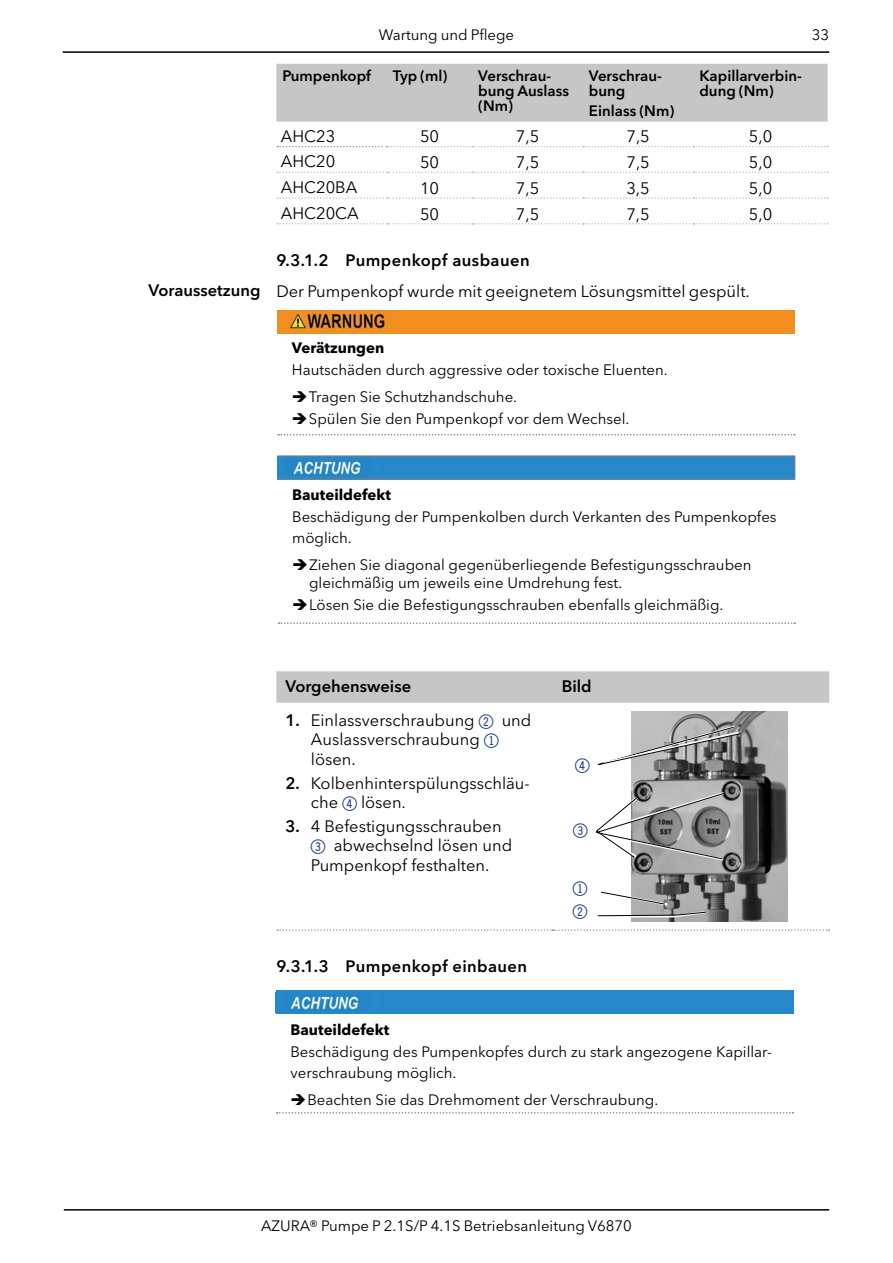
<style>
.page{position:relative;width:893px;height:1263px;background:#fff}
.page>*{position:absolute;margin:0;border:0;box-sizing:border-box;transform-origin:0 0}
.t1{font:24px/22.6px "Double Digits Round";color:#143a84}
.t2{font:16.5px/19.5px "Avenir Next W1 G";color:#000}
.t3{font:600 16.5px "Avenir Next W1 G";letter-spacing:.01em;color:#000}
.t4{font:15px/21px "Avenir Next W1 G";color:#000}
.t5{font:600 15px/15px "Avenir Next W1 G";color:#000}
.t6{font:700 15px "Avenir Next W1 G";color:#000}
.s1{font-weight:600}
.s2{font-family:"Double Digits Round";font-size:24px;color:#143a84}
</style>
<div class="page">
<hr style="left:63px;top:51px;width:766px;height:2px;background:#000">
<hr style="left:64px;top:1209px;width:765px;height:1px;background:#000">
<div style="left:276px;top:64px;width:552px;height:58px;background:#c6c6c6"></div>
<svg style="left:277px;top:146px;width:551px;height:1px"></svg>
<svg style="left:277px;top:172px;width:551px;height:1px"></svg>
<svg style="left:277px;top:197px;width:551px;height:2px"></svg>
<svg style="left:277px;top:223px;width:551px;height:2px"></svg>
<div style="left:276px;top:671px;width:553px;height:32px;background:#c6c6c6"></div>
<svg style="left:277px;top:929px;width:552px;height:2px"></svg>
<svg style="left:631px;top:711px;width:157px;height:210px;background:#7a7a7a"></svg>
<svg style="left:597px;top:889px;width:110px;height:29px"></svg>
<svg style="left:596px;top:790px;width:130px;height:72px"></svg>
<svg style="left:597px;top:724px;width:144px;height:43px"></svg>
<div style="left:277px;top:310px;width:518px;height:23px;background:#f28e20"></div>
<svg style="left:278px;top:434px;width:517px;height:1px"></svg>
<img style="left:288px;top:311px;width:100px;height:19px">
<div style="left:278px;top:456px;width:517px;height:23px;background:#2788c9"></div>
<svg style="left:278px;top:622px;width:517px;height:2px"></svg>
<hr style="left:277px;top:456px;width:518px;height:1px;background:#828184">
<svg style="left:795px;top:456px;width:1px;height:23px"></svg>
<hr style="left:277px;top:479px;width:518px;height:1px;background:#828184">
<img style="left:277px;top:457px;width:89px;height:21px">
<div style="left:276px;top:991px;width:517px;height:23px;background:#2788c9"></div>
<svg style="left:277px;top:1112px;width:516px;height:1px"></svg>
<img style="left:283px;top:992px;width:81px;height:21px">
<p class="t4" style="left:379px;top:25px;width:137px">Wartung und Pflege</p>
<p class="t4" style="left:812px;top:25px;width:19px">33</p>
<p class="t3" style="left:149px;top:281px;width:113px">Voraussetzung</p>
<p class="t5" style="left:282px;top:68px;width:90px">Pumpenkopf</p>
<p class="t5" style="left:393px;top:68px;width:56px">Typ (ml)</p>
<p class="t5" style="left:478px;top:68px;width:92px">Verschrau&shy;bung Auslass (Nm)</p>
<p class="t5" style="left:589px;top:68px;width:75px">Verschrau&shy;bung</p>
<p class="t5" style="left:589px;top:103px;width:87px">Einlass (Nm)</p>
<p class="t5" style="left:699px;top:68px;width:104px">Kapillarverbin&shy;dung (Nm)</p>
<p class="t2" style="left:281px;top:126px;width:56px">AHC23</p>
<p class="t2" style="left:420px;top:127px;width:21px">50</p>
<p class="t2" style="left:516px;top:127px;width:25px">7,5</p>
<p class="t2" style="left:626px;top:127px;width:25px">7,5</p>
<p class="t2" style="left:749px;top:127px;width:25px">5,0</p>
<p class="t2" style="left:281px;top:152px;width:56px">AHC20</p>
<p class="t2" style="left:420px;top:153px;width:21px">50</p>
<p class="t2" style="left:516px;top:153px;width:25px">7,5</p>
<p class="t2" style="left:626px;top:153px;width:25px">7,5</p>
<p class="t2" style="left:749px;top:153px;width:25px">5,0</p>
<p class="t2" style="left:281px;top:178px;width:78px">AHC20BA</p>
<p class="t2" style="left:420px;top:178px;width:21px">10</p>
<p class="t2" style="left:516px;top:178px;width:25px">7,5</p>
<p class="t2" style="left:626px;top:178px;width:25px">3,5</p>
<p class="t2" style="left:749px;top:178px;width:25px">5,0</p>
<p class="t2" style="left:281px;top:203px;width:79px">AHC20CA</p>
<p class="t2" style="left:420px;top:204px;width:21px">50</p>
<p class="t2" style="left:516px;top:204px;width:25px">7,5</p>
<p class="t2" style="left:626px;top:204px;width:25px">7,5</p>
<p class="t2" style="left:749px;top:204px;width:25px">5,0</p>
<p class="t3" style="left:276px;top:250px;width:255px">9.3.1.2 Pumpenkopf ausbauen</p>
<p class="t2" style="left:276px;top:281px;width:475px">Der Pumpenkopf wurde mit geeignetem Lösungsmittel gespült.</p>
<p class="t6" style="left:292px;top:339px;width:94px">Verätzungen</p>
<p class="t4" style="left:292px;top:360px;width:377px">Hautschäden durch aggressive oder toxische Eluenten.</p>
<p class="t4" style="left:292px;top:386px;width:227px">➔Tragen Sie Schutzhandschuhe.</p>
<p class="t4" style="left:292px;top:408px;width:339px">➔Spülen Sie den Pumpenkopf vor dem Wechsel.</p>
<p class="t6" style="left:292px;top:486px;width:100px">Bauteildefekt</p>
<p class="t4" style="left:292px;top:507px;width:486px">Beschädigung der Pumpenkolben durch Verkanten des Pumpenkopfes möglich.</p>
<p class="t4" style="left:309px;top:556px;width:444px;line-height:18px;text-indent:-17px">➔Ziehen Sie diagonal gegenüberliegende Befestigungsschrauben gleichmäßig um jeweils eine Umdrehung fest.</p>
<p class="t4" style="left:292px;top:594px;width:433px">➔Lösen Sie die Befestigungsschrauben ebenfalls gleichmäßig.</p>
<p class="t3" style="left:285px;top:676px;width:127px">Vorgehensweise</p>
<p class="t3" style="left:562px;top:676px;width:31px">Bild</p>
<p class="t2" style="left:311px;top:710px;width:222px;text-indent:-26px"><span class="s1">1.</span> Einlassverschraubung <span class="s2">2</span> und<br>Auslassverschraubung <span class="s2">1 </span>lösen.</p>
<p class="t2" style="left:311px;top:773px;width:220px;text-indent:-26px"><span class="s1">2.</span> Kolbenhinterspülungsschläu&shy;che <span class="s2">4</span>lösen.</p>
<p class="t2" style="left:311px;top:816px;width:203px;text-indent:-26px"><span class="s1">3.</span> 4 Befestigungsschrauben<br><span class="s2">3</span> abwechselnd lösen und<br>Pumpenkopf festhalten.</p>
<h1 class="t1" style="left:575px;top:753px;width:20px">4</h1>
<h1 class="t1" style="left:573px;top:817px;width:20px">3</h1>
<p class="t3" style="left:276px;top:956px;width:252px">9.3.1.3 Pumpenkopf einbauen</p>
<h1 class="t1" style="left:573px;top:876px;width:20px">1<br>2</h1>
<p class="t6" style="left:290px;top:1020px;width:100px">Bauteildefekt</p>
<p class="t4" style="left:290px;top:1041px;width:483px">Beschädigung des Pumpenkopfes durch zu stark angezogene Kapillar&shy;verschraubung möglich.</p>
<p class="t4" style="left:290px;top:1089px;width:369px">➔Beachten Sie das Drehmoment der Verschraubung.</p>
<p class="t4" style="left:261px;top:1215px;width:372px">AZURA® Pumpe P 2.1S/P 4.1S Betriebsanleitung V6870</p>
</div>
